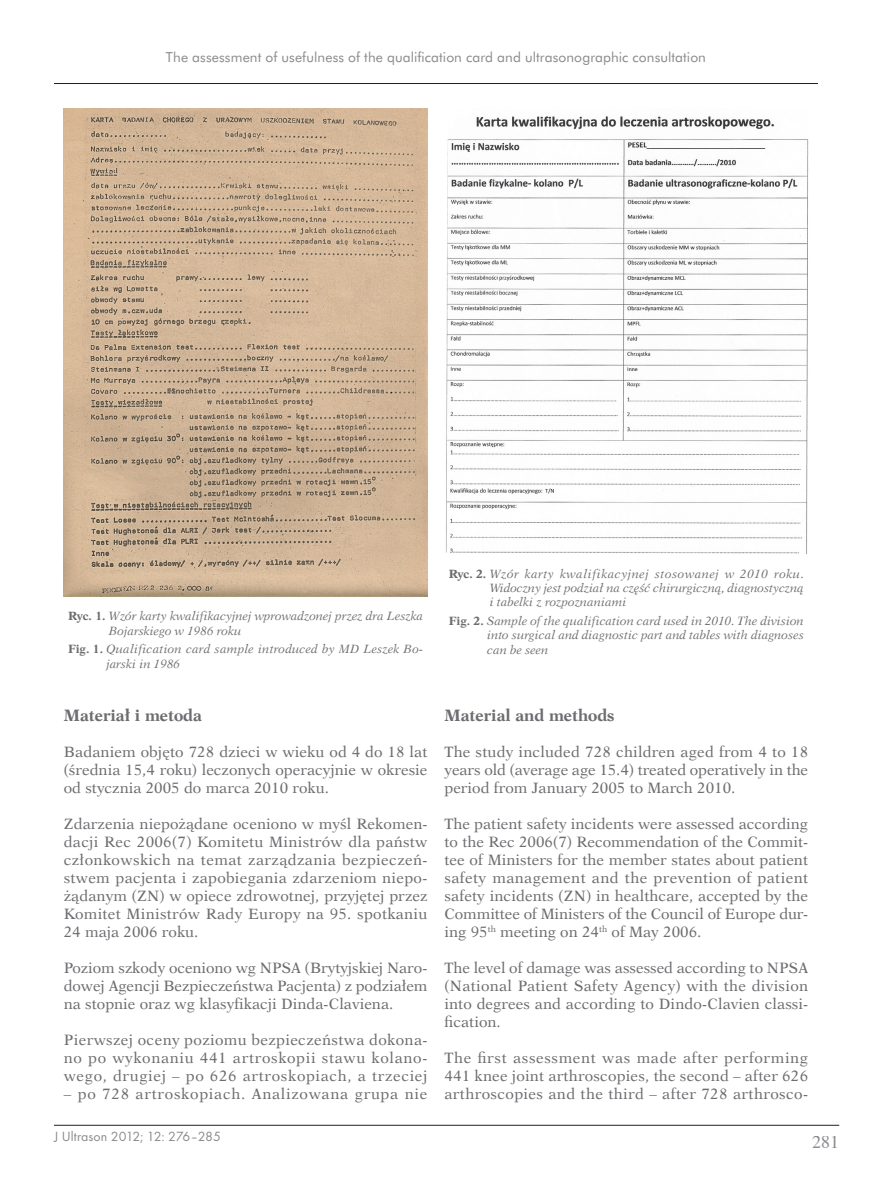
<style>
.page{position:relative;width:872px;height:1191px;background:#fff}
.page>*{position:absolute;margin:0;border:0;box-sizing:border-box;transform-origin:0 0}
.t1{font:18px "Times";color:#888a8d}
.t2{font:700 16.5px "Dutch 823 EU";color:#6c6d70}
.t3{font:15px/18px "Dutch 823 EU";letter-spacing:.005em;color:#6c6d70;text-align:justify}
.t4{font:15px "Dutch 823 EU";letter-spacing:.045em;color:#6c6d70}
.t5{font:13.8px "Futura PL";letter-spacing:.01em;color:#888a8d}
.t6{font:13.8px "Pfutura";color:#888a8d}
.t7{font:italic 12px/14.4px "Dutch 823 EU";color:#6c6d70}
.s1{font-weight:700;font-style:normal}
</style>
<div class="page">
<hr style="left:54px;top:1125px;width:785px;height:1px;background:#231f20">
<hr style="left:54px;top:83px;width:764px;height:1px;background:#231f20">
<img style="left:64px;top:108px;width:363px;height:488px">
<img style="left:446px;top:116px;width:362px;height:437px">
<p class="t5" style="left:166px;top:51px;width:541px">The assessment of usefulness of the qualification card and ultrasonographic consultation</p>
<p class="t7" style="left:109px;top:609px;width:316px;text-indent:-41px"><span class="s1">Ryc. 1.</span> Wzór karty kwalifikacyjnej wprowadzonej przez dra Leszka<br>Bojarskiego w 1986 roku</p>
<p class="t7" style="left:106px;top:642px;width:318px;text-indent:-38px"><span class="s1">Fig. 1.</span> Qualification card sample introduced by MD Leszek Bo&shy;jarski in 1986</p>
<p class="t2" style="left:64px;top:705px;width:140px">Materiał i metoda</p>
<p class="t3" style="left:64px;top:742px;width:365px">Badaniem objęto 728 dzieci w wieku od 4 do 18 lat (średnia 15,4 roku) leczonych operacyjnie w okresie od stycznia 2005 do marca 2010 roku.</p>
<p class="t3" style="left:64px;top:814px;width:365px">Zdarzenia niepożądane oceniono w myśl Rekomen&shy;dacji Rec 2006(7) Komitetu Ministrów dla państw członkowskich na temat zarządzania bezpieczeń&shy;stwem pacjenta i zapobiegania zdarzeniom niepo&shy;żądanym (ZN) w opiece zdrowotnej, przyjętej przez Komitet Ministrów Rady Europy na 95. spotkaniu 24 maja 2006 roku.</p>
<p class="t3" style="left:64px;top:958px;width:365px">Poziom szkody oceniono wg NPSA (Brytyjskiej Naro&shy;dowej Agencji Bezpieczeństwa Pacjenta) z podziałem na stopnie oraz wg klasyfikacji Dinda -Claviena.</p>
<p class="t3" style="left:64px;top:1030px;width:365px">Pierwszej oceny poziomu bezpieczeństwa dokona&shy;no po wykonaniu 441 artroskopii stawu kolano&shy;wego, drugiej – po 626 artroskopiach, a trzeciej</p>
<p class="t4" style="left:64px;top:1084px;width:365px">– po 728 artroskopiach. Analizowana grupa nie</p>
<p class="t6" style="left:54px;top:1130px;width:168px">J Ultrason 2012; 12: 276–285</p>
<p class="t7" style="left:489px;top:566px;width:316px;text-align:justify;text-indent:-41px"><span class="s1">Ryc. 2.</span> Wzór karty kwalifikacyjnej stosowanej w 2010 roku.<br>Widoczny jest podział na część chirurgiczną, diagnostyczną i tabelki z rozpoznaniami</p>
<p class="t7" style="left:487px;top:613px;width:318px;text-align:justify;text-indent:-38px"><span class="s1">Fig. 2.</span> Sample of the qualification card used in 2010. The division into surgical and diagnostic part and tables with diagnoses can be seen</p>
<p class="t2" style="left:444px;top:705px;width:171px">Material and methods</p>
<p class="t3" style="left:444px;top:742px;width:365px">The study included 728 children aged from 4 to 18 years old (average age 15.4) treated operatively in the period from January 2005 to March 2010.</p>
<p class="t3" style="left:444px;top:814px;width:365px">The patient safety incidents were assessed according to the Rec 2006(7) Recommendation of the Commit&shy;tee of Ministers for the member states about patient safety management and the prevention of patient safety incidents (ZN) in healthcare, accepted by the Committee of Ministers of the Council of Europe dur&shy;ing 95<sup>th</sup> meeting on 24<sup>th</sup> of May 2006.</p>
<p class="t3" style="left:444px;top:958px;width:365px">The level of damage was assessed according to NPSA (National Patient Safety Agency) with the division into degrees and according to Dindo-Clavien classi&shy;fication.</p>
<p class="t3" style="left:444px;top:1048px;width:365px">The first assessment was made after performing 441 knee joint arthroscopies, the second – after 626 arthroscopies and the third – after 728 arthrosco-</p>
<p class="t1" style="left:812px;top:1134px;width:28px">281</p>
</div>
